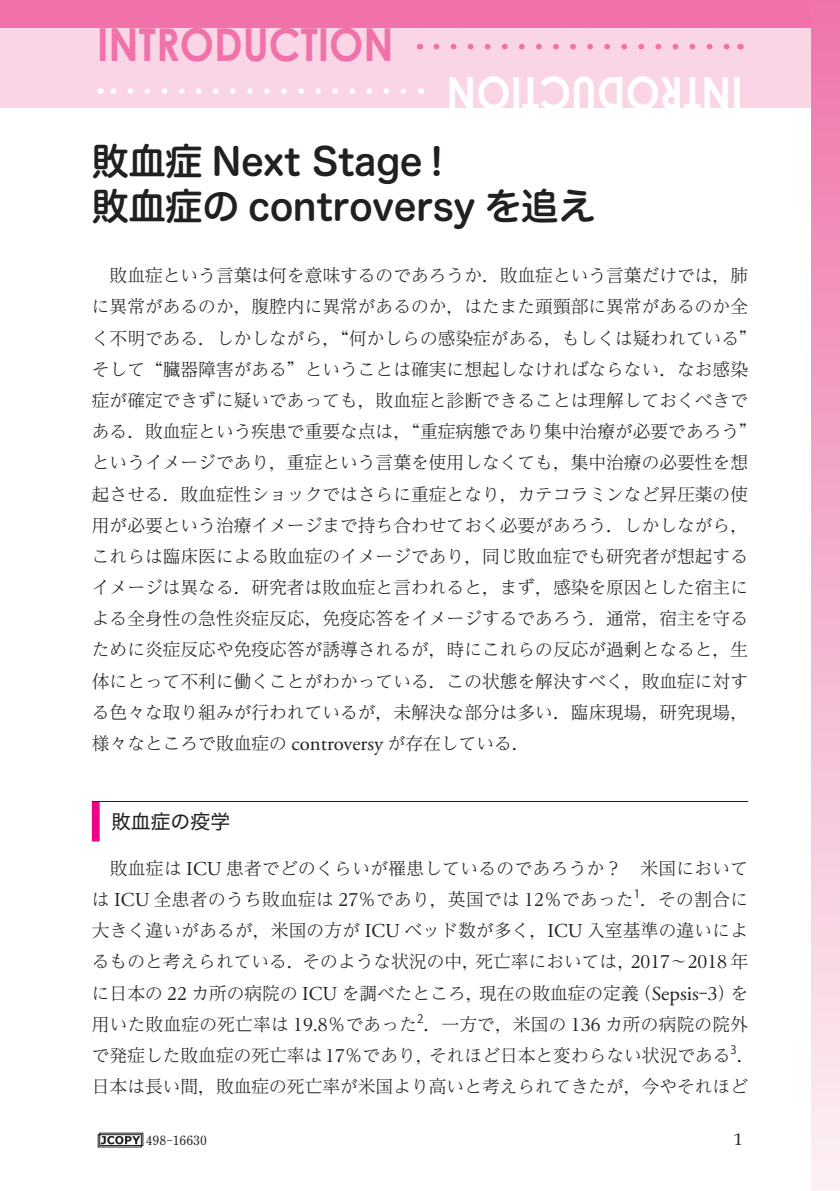
<style>
.page{position:relative;width:840px;height:1191px;background:#fff}
.page>*{position:absolute;margin:0;border:0;box-sizing:border-box;transform-origin:0 0}
.t1{font:700 45.4px "Century Gothic";color:#f171ab;scale:.9 1}
.t2{font:700 45.4px "Century Gothic";color:#fff;scale:.9 1}
.t3{font:36.8px/45.4px "Hira Maru Std W6";color:#231f20}
.t4{font:19.8px "Hira Kaku Std W4";color:#231f20}
.t5{font:300 17.8px/31.2px "Reim Pr 6";color:#231f20}
.t6{font:17px "Book Antiqua";color:#231f20}
.t7{font:700 12.8px "Futo Min A101 Pr 6";color:#231f20}
.s1{font-family:"Adobe Garamond Pro";font-weight:400;font-size:20.8px}
.s2{font-family:"Adobe Garamond Pro";font-weight:400;font-size:19.6px}
.s3{font-weight:500;font-size:16.8px}
</style>
<div class="page">
<div style="left:0;top:0;width:839px;height:28px;background:#f171ab"></div>
<div style="left:0;top:28px;width:839px;height:80px;background:#fad5e5"></div>
<svg style="left:436px;top:44px;width:294px;height:5px"></svg>
<svg style="left:110px;top:88px;width:293px;height:6px"></svg>
<div style="left:811px;top:0;width:28px;height:1191px;background:linear-gradient(to bottom,#f074ab,#fcf0f5)"></div>
<svg style="left:98px;top:1132px;width:45px;height:15px"></svg>
<hr style="left:92px;top:801px;width:655px;height:1px;background:#231f20">
<div style="left:92px;top:801px;width:8px;height:40px;background:#ed028c"></div>
<h1 class="t1" style="left:97px;top:10px;width:331px">INTRODUCTION</h1>
<h1 class="t2" style="left:742px;top:128px;width:331px;rotate:-180deg">INTRODUCTION</h1>
<h2 class="t3" style="left:92px;top:139px;width:504px">敗血症 Next Stage！　<br>敗血症の controversy を追え</h2>
<p class="t5" style="left:92px;top:259px;width:666px">　敗血症という言葉は何を意味するのであろうか．敗血症という言葉だけでは，肺に異常があるのか，腹腔内に異常があるのか，はたまた頭頸部に異常があるのか全く不明である．しかしながら，“何かしらの感染症がある，もしくは疑われている”そして“臓器障害がある”ということは確実に想起しなければならない．なお感染症が確定できずに疑いであっても，敗血症と診断できることは理解しておくべきである．敗血症という疾患で重要な点は，“重症病態であり集中治療が必要であろう”というイメージであり，重症という言葉を使用しなくても，集中治療の必要性を想起させる．敗血症性ショックではさらに重症となり，カテコラミンなど昇圧薬の使用が必要という治療イメージまで持ち合わせておく必要があろう．しかしながら，これらは臨床医による敗血症のイメージであり，同じ敗血症でも研究者が想起するイメージは異なる．研究者は敗血症と言われると，まず，感染を原因とした宿主による全身性の急性炎症反応，免疫応答をイメージするであろう．通常，宿主を守るために炎症反応や免疫応答が誘導されるが，時にこれらの反応が過剰となると，生体にとって不利に働くことがわかっている．この状態を解決すべく，敗血症に対する色々な取り組みが行われているが，未解決な部分は多い．臨床現場，研究現場，様々なところで敗血症の <span class="s1">controversy</span> が存在している．</p>
<p class="t4" style="left:111px;top:806px;width:121px">敗血症の疫学</p>
<p class="t5" style="left:92px;top:852px;width:664px">　敗血症は <span class="s2">ICU</span> 患者でどのくらいが罹患しているのであろうか？　米国においては <span class="s2">ICU</span> 全患者のうち敗血症は <span class="s3">27</span>％であり，英国では <span class="s3">12</span>％であった<sup>1</sup>．その割合に大きく違いがあるが，米国の方が <span class="s2">ICU</span> ベッド数が多く，<span class="s2">ICU</span> 入室基準の違いによるものと考えられている．そのような状況の中，死亡率においては，<span class="s3">2017</span>～<span class="s3">2018</span> 年に日本の <span class="s3">22</span> カ所の病院の <span class="s2">ICU</span> を調べたところ，現在の敗血症の定義（<span class="s2">S</span><span class="s1">epsis</span>‒<span class="s3">3</span>）を用いた敗血症の死亡率は <span class="s3">19</span><span class="s2">.</span><span class="s3">8</span>％であった<sup>2</sup>．一方で，米国の <span class="s3">136</span> カ所の病院の院外で発症した敗血症の死亡率は <span class="s3">17</span>％であり，それほど日本と変わらない状況である<sup>3</sup>．日本は長い間，敗血症の死亡率が米国より高いと考えられてきたが，今やそれほど</p>
<p class="t7" style="left:146px;top:1130px;width:63px">498-16630</p>
<p class="t6" style="left:733px;top:1127px;width:10px">1</p>
</div>
